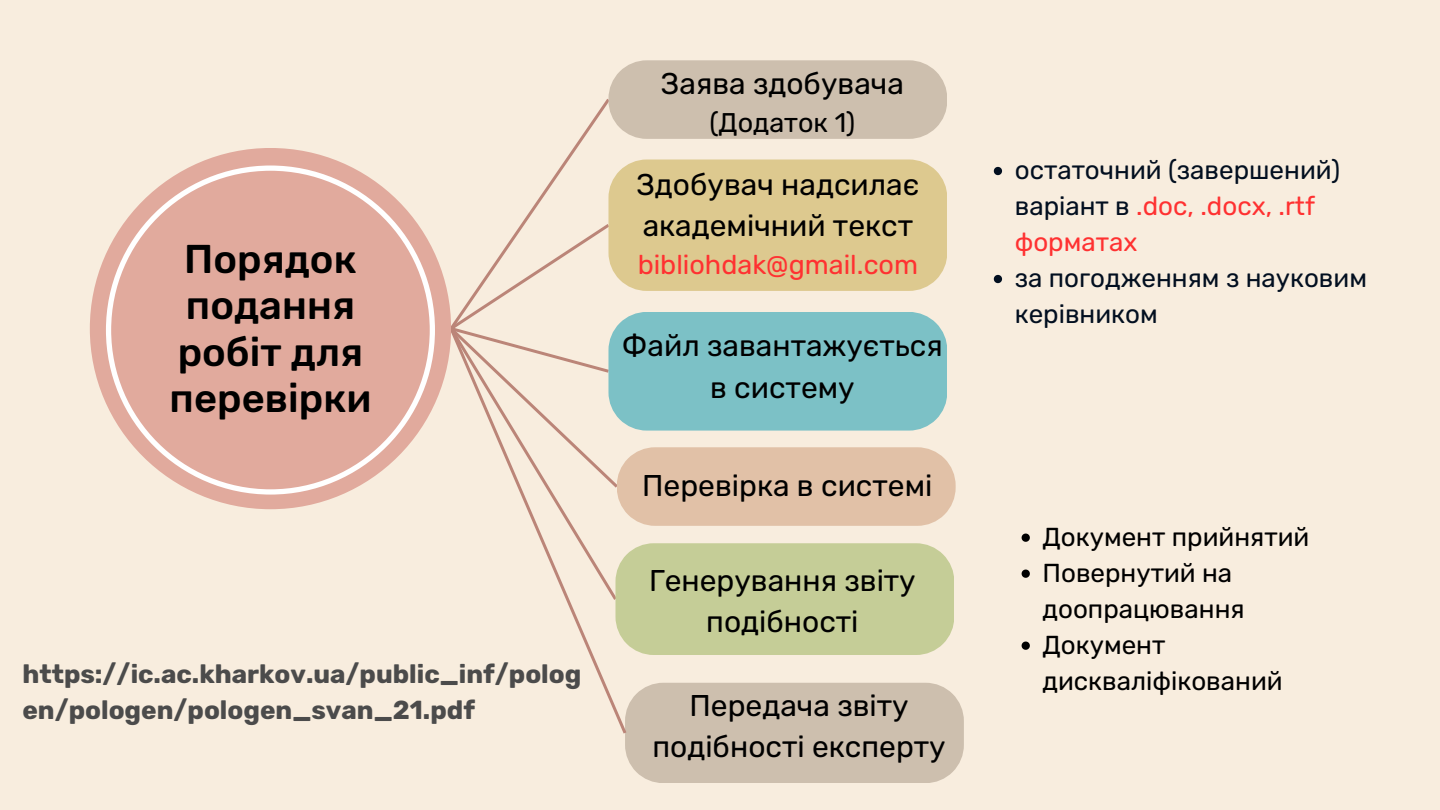
<style>
.page{position:relative;width:1440px;height:810px;background:#f8edde}
.page>*{position:absolute;margin:0;border:0;box-sizing:border-box;transform-origin:0 0}
.t1{font:500 40px/46.5px "Rubik";color:#000;text-align:center}
.t2{font:30px/41.2px "Rubik";color:#000;text-align:center}
.t3{font:27px "Rubik";color:#ff3131}
.t4{font:27px "Rubik";color:#000}
.t5{font:26px/36px "Rubik";color:#020f20}
.t6{font:700 26px/36px "Rubik";color:#4b4b4b}
.t7{font:26px/36px "Rubik";color:#000}
.s1{color:#ff3131}
</style>
<div class="page">
<svg style="left:994px;top:167px;width:8px;height:8px"></svg>
<svg style="left:994px;top:275px;width:8px;height:8px"></svg>
<div style="left:625px;top:683px;width:339px;height:100px;background:#cdbfae"></div>
<svg style="left:534px;top:526px;width:95px;height:211px"></svg>
<div style="left:90px;top:148px;width:361px;height:361px;background:#e1aa9d;border-radius:50%"></div>
<svg style="left:106px;top:166px;width:329px;height:329px"></svg>
<svg style="left:447px;top:60px;width:509px;height:466px"></svg>
<div style="left:615px;top:543px;width:339px;height:112px;background:#c5cd97"></div>
<svg style="left:1022px;top:534px;width:8px;height:8px"></svg>
<svg style="left:1022px;top:570px;width:8px;height:8px"></svg>
<svg style="left:1022px;top:642px;width:8px;height:8px"></svg>
<p class="t1" style="left:170px;top:236px;width:203px">Порядок подання робіт для перевірки</p>
<p class="t6" style="left:22px;top:656px;width:561px">https://ic.ac.kharkov.ua/public_inf/polog en/pologen/pologen_svan_21.pdf</p>
<p class="t2" style="left:661px;top:63px;width:245px">Заява здобувача</p>
<p class="t4" style="left:709px;top:107px;width:147px">(Додаток 1)</p>
<p class="t2" style="left:636px;top:164px;width:285px;text-align:left">Здобувач надсилає академічний текст</p>
<p class="t3" style="left:638px;top:249px;width:282px">bibliohdak@gmail.com</p>
<p class="t2" style="left:622px;top:325px;width:322px">Файл завантажується в систему</p>
<p class="t2" style="left:642px;top:465px;width:292px">Перевірка в системі</p>
<p class="t2" style="left:649px;top:560px;width:268px">Генерування звіту подібності</p>
<p class="t2" style="left:652px;top:685px;width:295px">Передача звіту подібності експерту</p>
<p class="t5" style="left:1015px;top:152px;width:327px">остаточний (завершений) варіант в <span class="s1">.doc, .docx, .rtf форматах</span></p>
<p class="t5" style="left:1015px;top:260px;width:354px">за погодженням з науковим керівником</p>
<p class="t7" style="left:1043px;top:519px;width:268px">Документ прийнятий</p>
<p class="t7" style="left:1043px;top:555px;width:204px">Повернутий на доопрацювання</p>
<p class="t7" style="left:1043px;top:627px;width:242px">Документ дискваліфікований</p>
</div>
